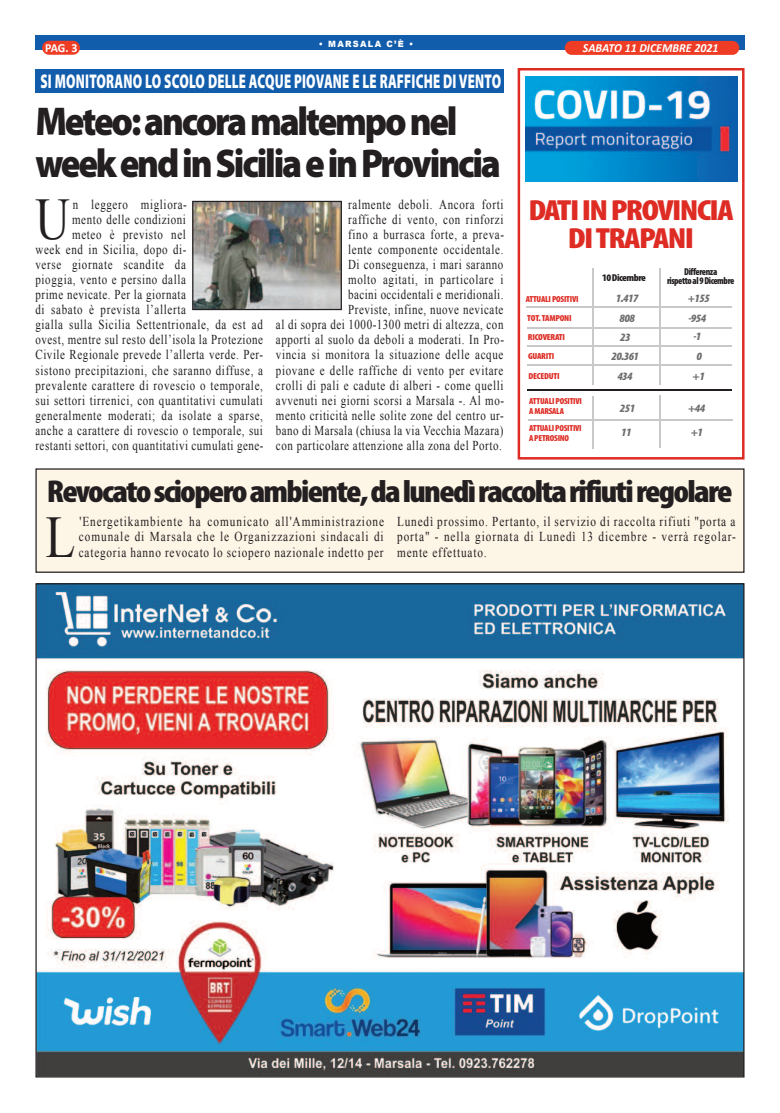
<style>
.page{position:relative;width:780px;height:1113px;background:#fff}
.page>*{position:absolute;margin:0;border:0;box-sizing:border-box;transform-origin:0 0}
.t1{font:59px "Times New Roman";color:#231f20;scale:.81 1}
.t2{font:59px "Times New Roman";color:#231f20;scale:.83 1}
.t3{font:900 40.25px/41.4px "Myriad Pro";letter-spacing:-.06em;color:#231f20;scale:.91 1}
.t4{font:900 condensed 31.75px "Myriad Pro";letter-spacing:-.05em;color:#231f20;scale:1.1 1}
.t5{font:900 condensed 29.25px/27.9px "Myriad Pro";letter-spacing:-.045em;color:#de2c24;text-align:center;scale:1.19 1}
.t6{font:900 19.88px "Myriad Pro";letter-spacing:.015em;color:#fff;scale:.65 1}
.t7{font:13.62px/15px "Times New Roman";letter-spacing:.06em;color:#231f20;text-align:right;scale:.81 1}
.t8{font:13.62px/15px "Times New Roman";letter-spacing:.06em;color:#231f20;text-align:justify;scale:.83 1}
.t9{font:italic 700 12.38px "Calibri";color:#fff;scale:.96 1}
.t10{font:700 12.38px "Calibri";color:#fff;scale:.96 1}
.t11{font:italic 900 condensed 11.25px "Myriad Pro";letter-spacing:-.045em;color:#6f6c6c;scale:1.08 1}
.t12{font:900 condensed 10px/8.8px "Myriad Pro";letter-spacing:-.045em;color:#231f20;text-align:center;scale:.96 1}
.t13{font:900 condensed 10px "Myriad Pro";letter-spacing:-.045em;color:#231f20;scale:1.08 1}
.t14{font:900 condensed 8.75px/10px "Myriad Pro";letter-spacing:-.025em;color:#de2c24;scale:1.05 1}
.t15{font:900 condensed 8.75px "Myriad Pro";letter-spacing:-.025em;color:#de2c24;scale:1.08 1}
.t16{font:900 8.62px "Arial";letter-spacing:.15em;color:#fff;scale:.96 1}
</style>
<div class="page">
<div style="left:35px;top:35px;width:709px;height:14px;background:#115cab"></div>
<div style="left:42px;top:41px;width:38px;height:14px;background:#ef3c25;border-radius:7px"></div>
<div style="left:564px;top:41px;width:175px;height:14px;background:#ef3c25;border-radius:7px"></div>
<div style="left:35px;top:69px;width:468px;height:24px;background:#115cab"></div>
<img style="left:37px;top:585px;width:705px;height:490px">
<div style="left:36px;top:469px;width:707px;height:103px;background:#fdf5e6"></div>
<div style="left:35px;top:468px;width:709px;height:105px;border:1px solid #231f20"></div>
<img style="left:194px;top:203px;width:146px;height:105px">
<div style="left:192px;top:201px;width:150px;height:109px;border:1px solid #231f20"></div>
<div style="left:517px;top:68px;width:227px;height:391px;border:2px solid #de2c24"></div>
<hr style="left:527px;top:327px;width:204px;height:1px;background:#cac9c8">
<img style="left:526px;top:76px;width:211px;height:105px">
<hr style="left:592px;top:268px;width:1px;height:117px;background:#cac9c8">
<hr style="left:526px;top:307px;width:205px;height:1px;background:#cac9c8">
<hr style="left:527px;top:345px;width:204px;height:1px;background:#cac9c8">
<hr style="left:527px;top:365px;width:204px;height:1px;background:#cac9c8">
<hr style="left:528px;top:419px;width:204px;height:1px;background:#cac9c8">
<hr style="left:527px;top:389px;width:205px;height:2px;background:#231f20">
<hr style="left:659px;top:268px;width:1px;height:116px;background:#cac9c8">
<hr style="left:592px;top:396px;width:2px;height:52px;background:#cac9c8">
<hr style="left:659px;top:396px;width:2px;height:52px;background:#cac9c8">
<p class="t16" style="left:319px;top:37px;width:100px">• MARSALA C’È •</p>
<h3 class="t6" style="left:40px;top:74px;width:710px">SI MONITORANO LO SCOLO DELLE ACQUE PIOVANE E LE RAFFICHE DI VENTO</h3>
<p class="t10" style="left:45px;top:43px;width:35px">PAG. 3</p>
<p class="t9" style="left:583px;top:42px;width:143px">SABATO 11 DICEMBRE 2021</p>
<h2 class="t3" style="left:35px;top:104px;width:513px">Meteo:ancoramaltemponel weekendinSiciliaeinProvincia</h2>
<h1 class="t1" style="left:35px;top:186px;width:44px">U</h1>
<p class="t7" style="left:73px;top:197px;width:143px">n leggero migliora-</p>
<p class="t7" style="left:72px;top:212px;width:142px">mento delle condizioni</p>
<p class="t7" style="left:72px;top:227px;width:142px">meteo è previsto nel</p>
<p class="t7" style="left:35px;top:242px;width:188px">week end in Sicilia, dopo di-</p>
<p class="t7" style="left:35px;top:257px;width:187px">verse giornate scandite da</p>
<p class="t7" style="left:35px;top:272px;width:187px">pioggia, vento e persino dalla</p>
<p class="t7" style="left:35px;top:287px;width:187px">prime nevicate. Per la giornata</p>
<p class="t7" style="left:35px;top:302px;width:187px">di sabato è prevista l’allerta</p>
<p class="t7" style="left:35px;top:317px;width:282px">gialla sulla Sicilia Settentrionale, da est ad</p>
<p class="t7" style="left:35px;top:332px;width:282px">ovest, mentre sul resto dell’isola la Protezione</p>
<p class="t7" style="left:35px;top:347px;width:283px">Civile Regionale prevede l’allerta verde. Per-</p>
<p class="t7" style="left:35px;top:362px;width:282px">sistono precipitazioni, che saranno diffuse, a</p>
<p class="t7" style="left:35px;top:377px;width:282px">prevalente carattere di rovescio o temporale,</p>
<p class="t7" style="left:35px;top:392px;width:282px">sui settori tirrenici, con quantitativi cumulati</p>
<p class="t7" style="left:35px;top:407px;width:282px">generalmente moderati; da isolate a sparse,</p>
<p class="t7" style="left:35px;top:423px;width:282px">anche a carattere di rovescio o temporale, sui</p>
<p class="t7" style="left:35px;top:438px;width:283px">restanti settori, con quantitativi cumulati gene-</p>
<p class="t7" style="left:276px;top:197px;width:283px">ralmente deboli. Ancora forti<br>raffiche di vento, con rinforzi<br>fino a burrasca forte, a preva-<br>lente componente occidentale.<br>Di conseguenza, i mari saranno<br>molto agitati, in particolare i<br>bacini occidentali e meridionali.<br>Previste, infine, nuove nevicate<br>al di sopra dei 1000-1300 metri di altezza, con apporti al suolo da deboli a moderati. In Pro&shy;vincia si monitora la situazione delle acque piovane e delle raffiche di vento per evitare crolli di pali e cadute di alberi - come quelli avvenuti nei giorni scorsi a Marsala -. Al mo&shy;mento criticità nelle solite zone del centro ur&shy;bano di Marsala (chiusa la via Vecchia Mazara) con particolare attenzione alla zona del Porto.</p>
<h3 class="t5" style="left:528px;top:198px;width:174px">DATIINPROVINCIA<br>DITRAPANI</h3>
<p class="t13" style="left:602px;top:274px;width:42px">10Dicembre</p>
<p class="t12" style="left:667px;top:268px;width:72px">Differenza rispettoal9Dicembre</p>
<p class="t11" style="left:688px;top:294px;width:22px">+155</p>
<p class="t11" style="left:619px;top:314px;width:16px">808</p>
<p class="t11" style="left:688px;top:314px;width:18px">-954</p>
<p class="t11" style="left:620px;top:333px;width:11px">23</p>
<p class="t11" style="left:693px;top:332px;width:9px">-1</p>
<p class="t11" style="left:611px;top:352px;width:27px">20.361</p>
<p class="t11" style="left:696px;top:352px;width:7px">0</p>
<p class="t11" style="left:617px;top:373px;width:16px">434</p>
<p class="t11" style="left:692px;top:373px;width:13px">+1</p>
<p class="t11" style="left:620px;top:404px;width:16px">251</p>
<p class="t11" style="left:688px;top:404px;width:17px">+44</p>
<p class="t11" style="left:621px;top:428px;width:11px">11</p>
<p class="t11" style="left:691px;top:428px;width:13px">+1</p>
<p class="t14" style="left:525px;top:294px;width:52px">ATTUALIPOSITIVI</p>
<p class="t11" style="left:616px;top:295px;width:22px">1.417</p>
<p class="t15" style="left:527px;top:315px;width:43px">TOT. TAMPONI</p>
<p class="t15" style="left:528px;top:334px;width:36px">RICOVERATI</p>
<p class="t15" style="left:528px;top:353px;width:26px">GUARITI</p>
<p class="t15" style="left:528px;top:373px;width:30px">DECEDUTI</p>
<p class="t14" style="left:529px;top:397px;width:52px">ATTUALIPOSITIVI<br>AMARSALA</p>
<p class="t14" style="left:529px;top:424px;width:52px">ATTUALIPOSITIVI<br>APETROSINO</p>
<h3 class="t4" style="left:47px;top:480px;width:625px">Revocatoscioperoambiente,dalunedìraccoltarifiutiregolare</h3>
<h1 class="t2" style="left:45px;top:504px;width:38px">L</h1>
<p class="t8" style="left:79px;top:514px;width:369px">'Energetikambiente ha comunicato all'Amministrazione comunale di Marsala che le Organizzazioni sindacali di categoria hanno revocato lo sciopero nazionale indetto per</p>
<p class="t8" style="left:397px;top:514px;width:410px">Lunedì prossimo. Pertanto, il servizio di raccolta rifiuti "porta a porta" - nella giornata di Lunedì 13 dicembre - verrà regolar&shy;mente effettuato.</p>
</div>
